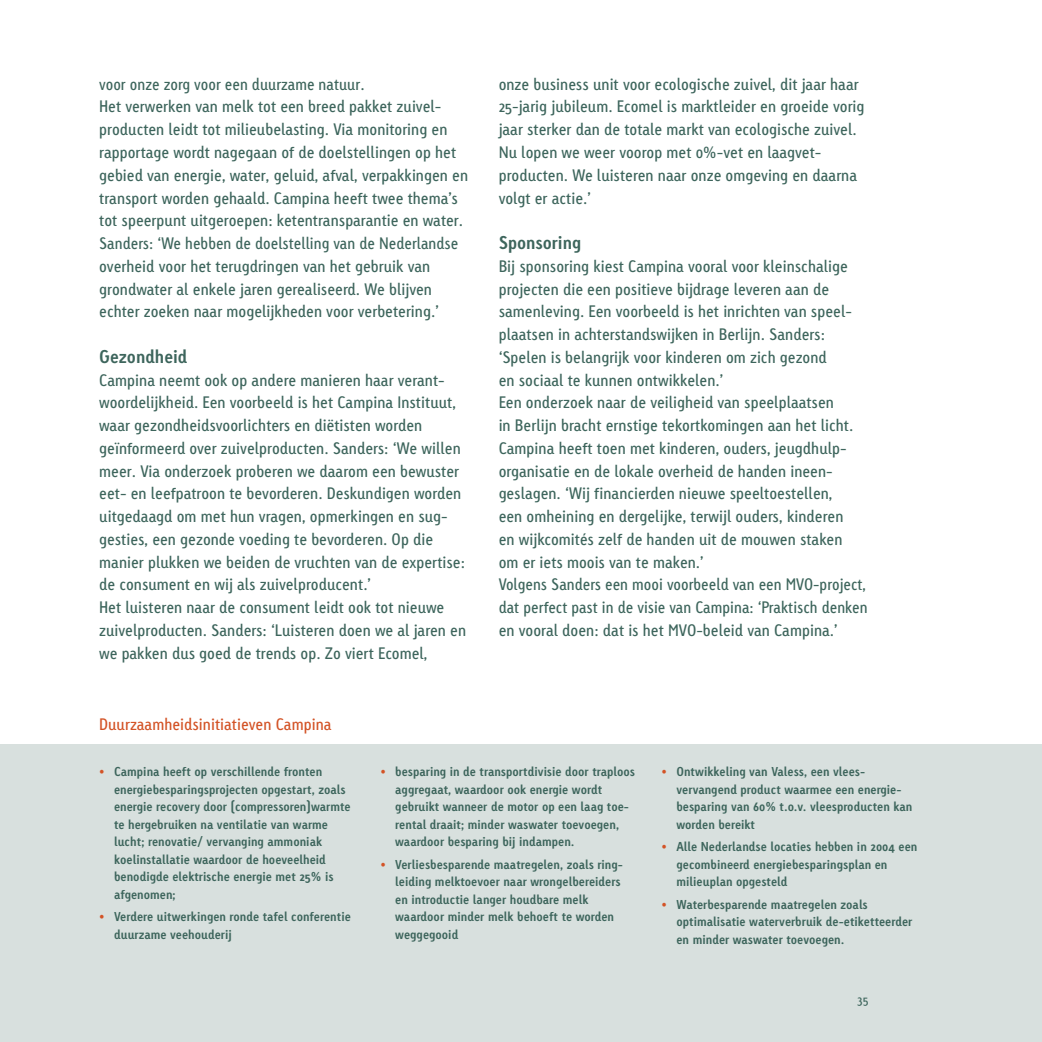
<style>
.page{position:relative;width:1042px;height:1042px;background:#fff}
.page>*{position:absolute;margin:0;border:0;box-sizing:border-box;transform-origin:0 0}
.t1{font:700 17.5px "Linotype Tetria";color:#3d655c}
.t2{font:15.75px/22.8px "Linotype Tetria";color:#3d655c}
.t3{font:15.75px "Linotype Tetria";color:#d35326}
.t4{font:700 12.25px/17.5px "Linotype Tetria";color:#3d655c}
.t5{font:12.25px "Linotype Tetria";color:#3d655c}
.s1{color:#d35326}
</style>
<div class="page">
<div style="left:0;top:744px;width:1042px;height:298px;background:#d8e0de"></div>
<p class="t2" style="left:99px;top:74px;width:370px">voor onze zorg voor een duurzame natuur.<br>Het verwerken van melk tot een breed pakket zuivel&shy;producten leidt tot milieubelasting. Via monitoring en rapportage wordt nagegaan of de doelstellingen op het gebied van energie, water, geluid, afval, verpakkingen en transport worden gehaald. Campina heeft twee thema’s tot speerpunt uitgeroepen: ketentransparantie en water.<br>Sanders: ‘We hebben de doelstelling van de Nederlandse overheid voor het terugdringen van het gebruik van grondwater al enkele jaren gerealiseerd. We blijven echter zoeken naar mogelijkheden voor verbetering.’</p>
<p class="t1" style="left:99px;top:350px;width:90px">Gezondheid</p>
<p class="t2" style="left:99px;top:370px;width:368px">Campina neemt ook op andere manieren haar verant&shy;woordelijkheid. Een voorbeeld is het Campina Instituut, waar gezondheidsvoorlichters en diëtisten worden geïnformeerd over zuivelproducten. Sanders: ‘We willen meer. Via onderzoek proberen we daarom een bewuster eet- en leefpatroon te bevorderen. Deskundigen worden uitgedaagd om met hun vragen, opmerkingen en sug&shy;gesties, een gezonde voeding te bevorderen. Op die manier plukken we beiden de vruchten van de expertise: de consument en wij als zuivelproducent.’<br>Het luisteren naar de consument leidt ook tot nieuwe zuivelproducten. Sanders: ‘Luisteren doen we al jaren en we pakken dus goed de trends op. Zo viert Ecomel,</p>
<p class="t3" style="left:99px;top:718px;width:234px">Duurzaamheidsinitiatieven Campina</p>
<p class="t2" style="left:499px;top:74px;width:367px">onze business unit voor ecologische zuivel, dit jaar haar 25-jarig jubileum. Ecomel is marktleider en groeide vorig jaar sterker dan de totale markt van ecologische zuivel.<br>Nu lopen we weer voorop met 0%-vet en laagvet&shy;producten. We luisteren naar onze omgeving en daarna volgt er actie.’</p>
<p class="t1" style="left:499px;top:236px;width:84px">Sponsoring</p>
<p class="t2" style="left:499px;top:256px;width:370px">Bij sponsoring kiest Campina vooral voor kleinschalige projecten die een positieve bijdrage leveren aan de samenleving. Een voorbeeld is het inrichten van speel&shy;plaatsen in achterstandswijken in Berlijn. Sanders: ‘Spelen is belangrijk voor kinderen om zich gezond<br>en sociaal te kunnen ontwikkelen.’<br>Een onderzoek naar de veiligheid van speelplaatsen<br>in Berlijn bracht ernstige tekortkomingen aan het licht.<br>Campina heeft toen met kinderen, ouders, jeugdhulp&shy;organisatie en de lokale overheid de handen ineen&shy;geslagen. ‘Wij financierden nieuwe speeltoestellen,<br>een omheining en dergelijke, terwijl ouders, kinderen<br>en wijkcomités zelf de handen uit de mouwen staken<br>om er iets moois van te maken.’<br>Volgens Sanders een mooi voorbeeld van een MVO-project, dat perfect past in de visie van Campina: ‘Praktisch denken en vooral doen: dat is het MVO-beleid van Campina.’</p>
<p class="t4" style="left:114px;top:764px;width:238px;text-indent:-15px"><span class="s1">•</span> Campina heeft op verschillende fronten energiebesparingsprojecten opgestart, zoals energie recovery door (compressoren)warmte te hergebruiken na ventilatie van warme lucht; renovatie/ vervanging ammoniak koelinstallatie waardoor de hoeveelheid benodigde elektrische energie met 25% is afgenomen;</p>
<p class="t4" style="left:114px;top:909px;width:238px;text-indent:-15px"><span class="s1">•</span> Verdere uitwerkingen ronde tafel conferentie duurzame veehouderij</p>
<p class="t4" style="left:395px;top:764px;width:241px;text-indent:-15px"><span class="s1">•</span> besparing in de transportdivisie door traploos aggregaat, waardoor ook energie wordt gebruikt wanneer de motor op een laag toe&shy;rental draait; minder waswater toevoegen, waardoor besparing bij indampen.</p>
<p class="t4" style="left:395px;top:857px;width:229px;text-indent:-15px"><span class="s1">•</span> Verliesbesparende maatregelen, zoals ring&shy;leiding melktoevoer naar wrongelbereiders en introductie langer houdbare melk waardoor minder melk behoeft te worden weggegooid</p>
<p class="t4" style="left:676px;top:764px;width:237px;text-indent:-15px"><span class="s1">•</span> Ontwikkeling van Valess, een vlees&shy;vervangend product waarmee een energie&shy;besparing van 60% t.o.v. vleesproducten kan worden bereikt</p>
<p class="t4" style="left:676px;top:839px;width:242px;text-indent:-15px"><span class="s1">•</span> Alle Nederlandse locaties hebben in 2004 een gecombineerd energiebesparingsplan en milieuplan opgesteld</p>
<p class="t4" style="left:676px;top:897px;width:237px;text-indent:-15px"><span class="s1">•</span> Waterbesparende maatregelen zoals optimalisatie waterverbruik de-etiketteerder en minder waswater toevoegen.</p>
<p class="t5" style="left:857px;top:995px;width:12px">35</p>
</div>
